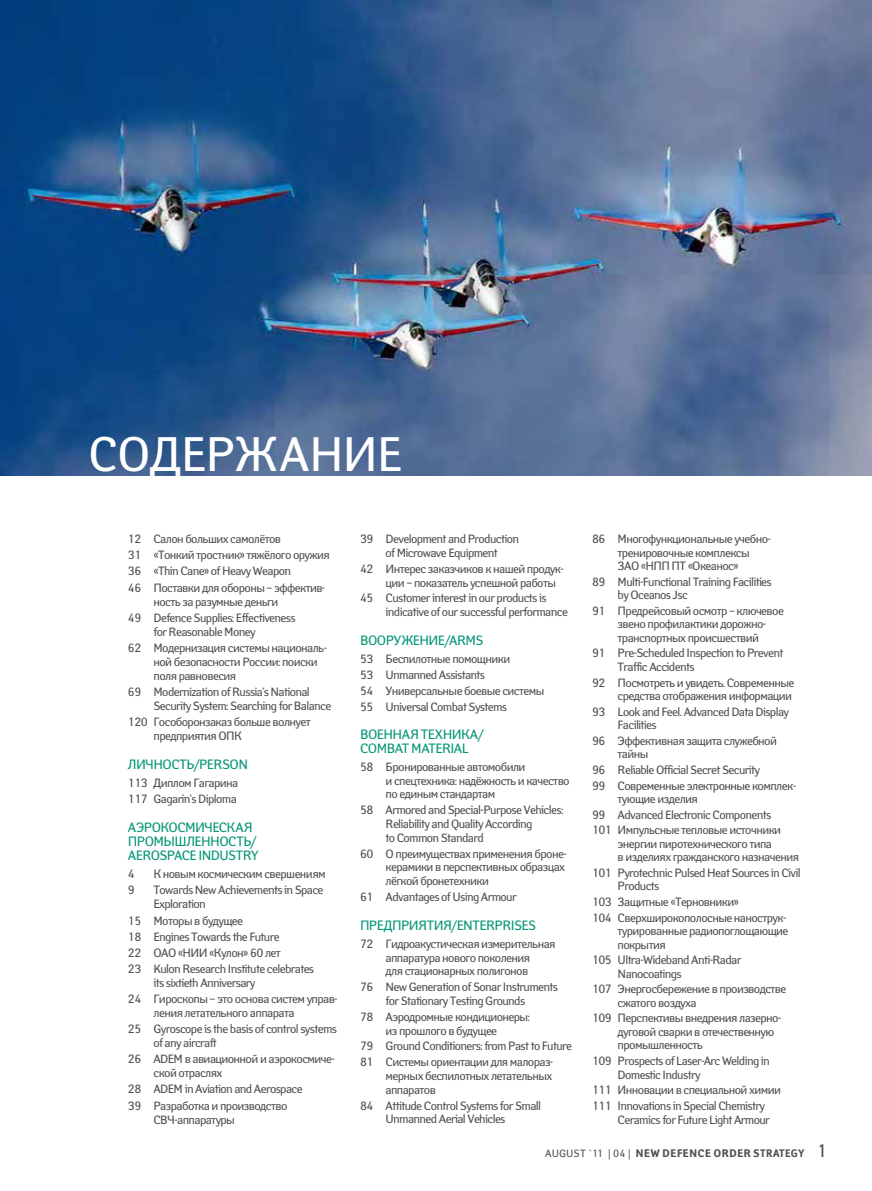
<style>
.page{position:relative;width:872px;height:1191px;background:#fff}
.page>*{position:absolute;margin:0;border:0;box-sizing:border-box;transform-origin:0 0}
.t1{font:48.3px "Yanus C";color:#fff}
.t2{font:13.5px/14px "Yanus C";letter-spacing:.085em;color:#079676}
.t3{font:13.5px/13.8px "Yanus C";letter-spacing:.05em;color:#079676}
.t4{font:12px/13.5px "Yanus C";letter-spacing:-.05em;color:#504e53}
.t5{font:700 10.95px "Yanus C";letter-spacing:.015em;color:#504e53}
.s1{font-weight:400;font-size:10.5px}
.s2{font-family:"Meta Bold Caps C";font-weight:400}
.s3{font-weight:400;font-size:18px}
</style>
<div class="page">
<img style="left:0;top:0;width:872px;height:476px">
<h1 class="t1" style="left:88px;top:424px;width:316px">содержание</h1>
<p class="t4" style="left:128px;top:531px;width:203px;line-height:16px">12 Салон больших самолётов<br>31 «Тонкий тростник» тяжёлого оружия<br>36 «Thin Cane» of Heavy Weapon<br>46 Поставки для обороны – эффектив-</p>
<p class="t4" style="left:128px;top:593px;width:169px;line-height:16px;text-indent:26px">ность за разумные деньги<br>49 Defence Supplies: Effectiveness</p>
<p class="t4" style="left:128px;top:623px;width:201px;line-height:16px;text-indent:26px">for Reasonable Money<br>62 Модернизация системы националь-</p>
<p class="t4" style="left:153px;top:654px;width:166px;line-height:14px">ной безопасности России: поиски поля равновесия</p>
<p class="t4" style="left:153px;top:684px;width:179px;line-height:14px;text-indent:-26px">69 Modernization of Russia’s National<br>Security System: Searching for Balance</p>
<p class="t4" style="left:153px;top:715px;width:159px;line-height:14px;text-indent:-26px">120 Гособоронзаказ больше волнует предприятия ОПК</p>
<p class="t2" style="left:128px;top:757px;width:119px">Личность/Person</p>
<p class="t4" style="left:128px;top:775px;width:112px;line-height:16px">113 Диплом Гагарина<br>117 Gagarin's Diploma</p>
<p class="t2" style="left:128px;top:820px;width:131px">Аэрокосм ическая п ром ышленность/<br>Aerospace Industry</p>
<p class="t4" style="left:128px;top:867px;width:9px">4</p>
<p class="t4" style="left:128px;top:866px;width:199px;line-height:16px;text-align:right">К новым космическим свершениям<br>9 Towards New Achievements in Space</p>
<p class="t4" style="left:128px;top:896px;width:153px;line-height:16px;text-indent:26px">Exploration<br>15 Моторы в будущее<br>18 Engines Towards the Future<br>22 ОАО</p>
<p class="t4" style="left:128px;top:944px;width:188px;line-height:16px;text-indent:81px">«Кулон» 60 лет<br>23 Kulon Research Institute celebrates</p>
<p class="t4" style="left:128px;top:974px;width:211px;line-height:16px;text-indent:26px">its sixtieth Anniversary<br>24 Гироскопы – это основа систем управ-</p>
<p class="t4" style="left:128px;top:1004px;width:210px;line-height:16px;text-indent:26px">ления летательного аппарата<br>25 Gyroscope is the basis of control systems</p>
<p class="t4" style="left:128px;top:1035px;width:208px;line-height:16px;text-indent:26px">of any aircraft<br>26 ADEM в авиационной и аэрокосмиче-</p>
<p class="t4" style="left:128px;top:1065px;width:176px;line-height:16px;text-indent:26px">ской отраслях<br>28 ADEM in Aviation and Aerospace<br>39 Разработка и производство</p>
<p class="t4" style="left:153px;top:1112px;width:83px">СВЧ-аппаратуры</p>
<p class="t4" style="left:178px;top:945px;width:14px">«НИИ</p>
<p class="t4" style="left:360px;top:532px;width:160px;text-align:center">39 Development and Production of Microwave Equipment</p>
<p class="t4" style="left:385px;top:561px;width:180px;text-indent:-26px">42 И нтерес заказчиков к нашей продук&shy;ции – показатель успешной работы</p>
<p class="t4" style="left:385px;top:591px;width:184px;text-indent:-26px">45 Customer interest in our products is indicative of our successful performance</p>
<p class="t2" style="left:360px;top:633px;width:125px">Вооружение/Arms</p>
<p class="t4" style="left:360px;top:650px;width:186px;line-height:15.9px">53 Беспилотные помощники<br>53 Unmanned Assistants<br>54 Универсальные боевые системы<br>55 U niversal Combat Systems</p>
<p class="t3" style="left:360px;top:727px;width:125px">Военная техника/<br>Combat Material</p>
<p class="t4" style="left:385px;top:760px;width:186px;text-indent:-26px">58 Бронированные автомобили<br>и спецтехника: надёжность и качество по единым стандартам</p>
<p class="t4" style="left:385px;top:803px;width:179px;text-indent:-26px">58 Armored and Special-Purpose Vehicles:<br>Reliability and Quality According<br>to Common Standard</p>
<p class="t4" style="left:385px;top:846px;width:183px;text-indent:-26px">60 О преимуществах применения броне&shy;керамики в перспективных образцах лёгкой бронетехники</p>
<p class="t4" style="left:360px;top:890px;width:158px">61 Advantages of Using Armour</p>
<p class="t2" style="left:360px;top:918px;width:178px">Предп риятия/Enterprises</p>
<p class="t4" style="left:360px;top:936px;width:197px;text-align:center">72 Гидроакустическая измерительная аппаратура нового поколения<br>для стационарных полигонов</p>
<p class="t4" style="left:385px;top:980px;width:174px;text-indent:-26px">76 New Generation of Sonar Instruments for Stationary Testing Grounds</p>
<p class="t4" style="left:385px;top:1009px;width:146px;text-indent:-26px">78 Аэродромные кондиционеры: из прошлого в будущее</p>
<p class="t4" style="left:360px;top:1038px;width:214px;line-height:15.9px">79 G round Conditioners: from Past to Future<br>81 Системы ориентации для малораз-</p>
<p class="t4" style="left:385px;top:1069px;width:168px">мерных беспилотных летательных аппаратов</p>
<p class="t4" style="left:385px;top:1098px;width:157px;text-indent:-26px">84 Attitude Control Systems for Small<br>Unmanned Aerial Vehicles</p>
<p class="t4" style="left:592px;top:532px;width:180px;text-align:center">86 Многофункциональные учебно&shy;тренировочные комплексы<br>ЗАО «Н ПП ПТ «Океанос»</p>
<p class="t4" style="left:617px;top:575px;width:156px;text-indent:-26px">89 Multi-Functional Training Facilities by Oceanos Jsc</p>
<p class="t4" style="left:617px;top:604px;width:168px;text-indent:-26px">91 Предрейсовый осмотр – ключевое звено профилактики дорожно&shy;транспортных происшествий</p>
<p class="t4" style="left:617px;top:646px;width:167px;text-indent:-26px">91 Pre-Scheduled Inspection to Prevent<br>Traffic Accidents</p>
<p class="t4" style="left:592px;top:675px;width:204px;text-align:right">92 Посмотреть и увидеть. Современные средства отображения информации</p>
<p class="t4" style="left:617px;top:704px;width:173px;text-indent:-26px">93 Look and Feel. Advanced Data Display<br>Facilities</p>
<p class="t4" style="left:617px;top:734px;width:161px;text-indent:-26px">96 Эффективная защита служебной тайны</p>
<p class="t4" style="left:592px;top:762px;width:205px;line-height:15.6px">96 Reliable Official Secret Security<br>99 Современные электронные комплек-</p>
<p class="t4" style="left:592px;top:791px;width:191px;line-height:15.6px;text-indent:26px">тующие изделия<br>99 Advanced Electronic Components<br>101 И мпульсные тепловые источники</p>
<p class="t4" style="left:617px;top:836px;width:183px">энергии пиротехнического типа<br>в изделиях гражданского назначения</p>
<p class="t4" style="left:617px;top:866px;width:185px;text-indent:-26px">101 Pyrotechnic Pulsed Heat Sources in Civil<br>Products</p>
<p class="t4" style="left:592px;top:894px;width:196px;line-height:15.6px">103 Защитные «Терновники»<br>104 Сверхширокополосные нанострук-</p>
<p class="t4" style="left:617px;top:924px;width:172px">турированные радиопоглощающие покрытия</p>
<p class="t4" style="left:617px;top:953px;width:125px;text-indent:-26px">105 U ltra-Wideband Anti-Radar<br>Nanocoatings</p>
<p class="t4" style="left:617px;top:982px;width:170px;text-indent:-26px">107 Э нергосбережение в производстве сжатого воздуха</p>
<p class="t4" style="left:617px;top:1011px;width:165px;text-indent:-26px">109 Перспективы внедрения лазерно&shy;дуговой сварки в отечественную промышленность</p>
<p class="t4" style="left:617px;top:1054px;width:154px;text-indent:-26px">109 Prospects of Laser-Arc Welding in<br>Domestic Industry</p>
<p class="t4" style="left:592px;top:1082px;width:190px;line-height:15.6px">111 И нновации в специальной химии<br>111 Innovations in Special Chemistry</p>
<p class="t4" style="left:617px;top:1112px;width:154px">Ceramics for Future Light Armour</p>
<p class="t5" style="left:545px;top:1146px;width:283px"><span class="s1">august `11 | 04 |</span> NEW DEFENCE ORDER <span class="s2">STRATEGY</span> <span class="s3">1</span></p>
</div>
